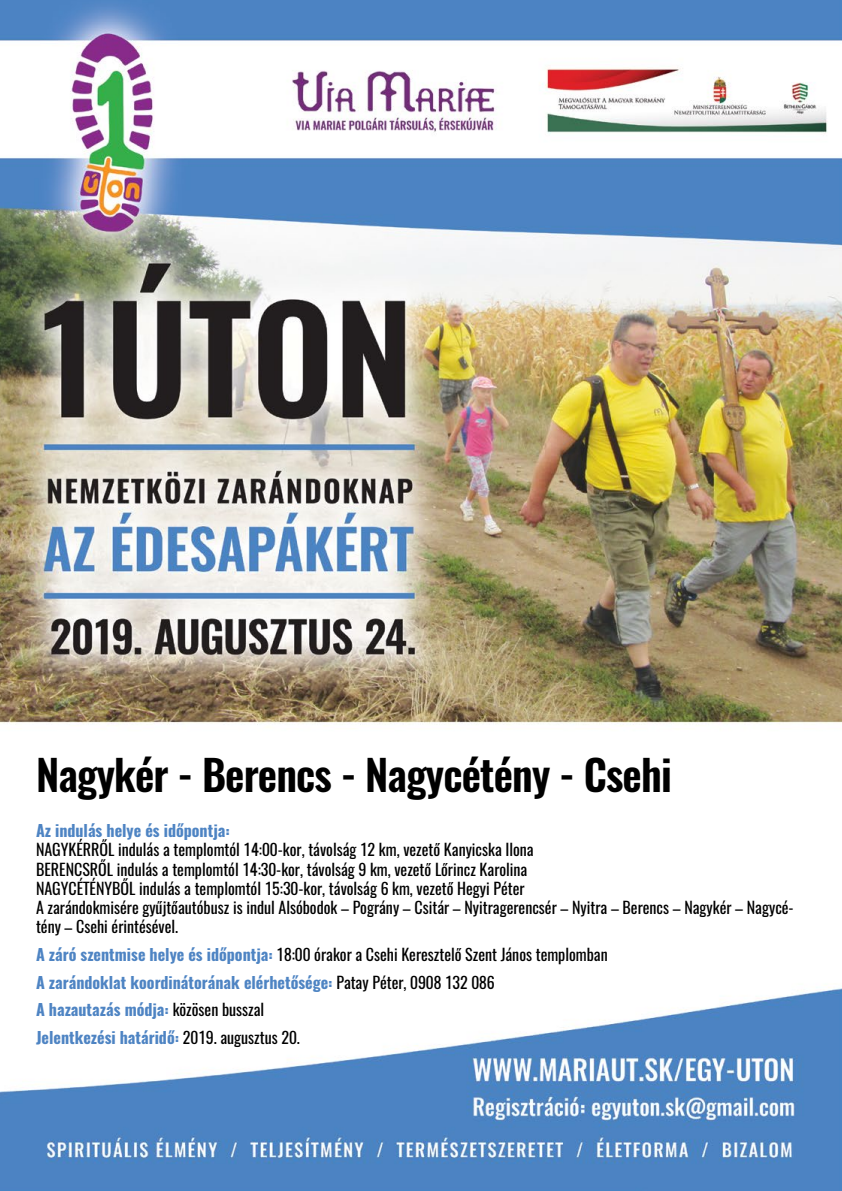
<style>
.page{position:relative;width:842px;height:1191px;background:#fff}
.page>*{position:absolute;margin:0;border:0;box-sizing:border-box;transform-origin:0 0}
.t1{font:600 42px "Oswald";letter-spacing:-.02em;color:#000}
.t2{font:16px/19.2px "Oswald";color:#000}
.t3{font:700 16px/27.7px "Oswald";color:#4e84c3}
.s1{font-weight:400;color:#000}
</style>
<div class="page">
<img style="left:0;top:0;width:842px;height:1191px">
<h1 class="t1" style="left:36px;top:752px;width:637px">Nagykér - Berencs - Nagycétény - Csehi</h1>
<p class="t3" style="left:36px;top:817px;width:195px">Az indulás helye és időpontja:</p>
<p class="t2" style="left:36px;top:838px;width:759px">NAGYKÉRRŐL indulás a templomtól 14:00-kor, távolság 12 km, vezető Kanyicska Ilona<br>BERENCSRŐL indulás a templomtól 14:30-kor, távolság 9 km, vezető Lőrincz Karolina<br>NAGYCÉTÉNYBŐL indulás a templomtól 15:30-kor, távolság 6 km, vezető Hegyi Péter<br>A zarándokmisére gyűjtőautóbusz is indul Alsóbodok – Pográny – Csitár – Nyitragerencsér – Nyitra – Berencs – Nagykér – Nagycé&shy;tény – Csehi érintésével.</p>
<p class="t3" style="left:36px;top:941px;width:573px">A záró szentmise helye és időpontja: <span class="s1">18:00 órakor a Csehi Keresztelő Szent János templomban </span>A zarándoklat koordinátorának elérhetősége: <span class="s1">Patay Péter, 0908 132 086<br></span>A hazautazás módja: <span class="s1">közösen busszal<br></span>Jelentkezési határidő: <span class="s1">2019. augusztus 20.</span></p>
</div>
